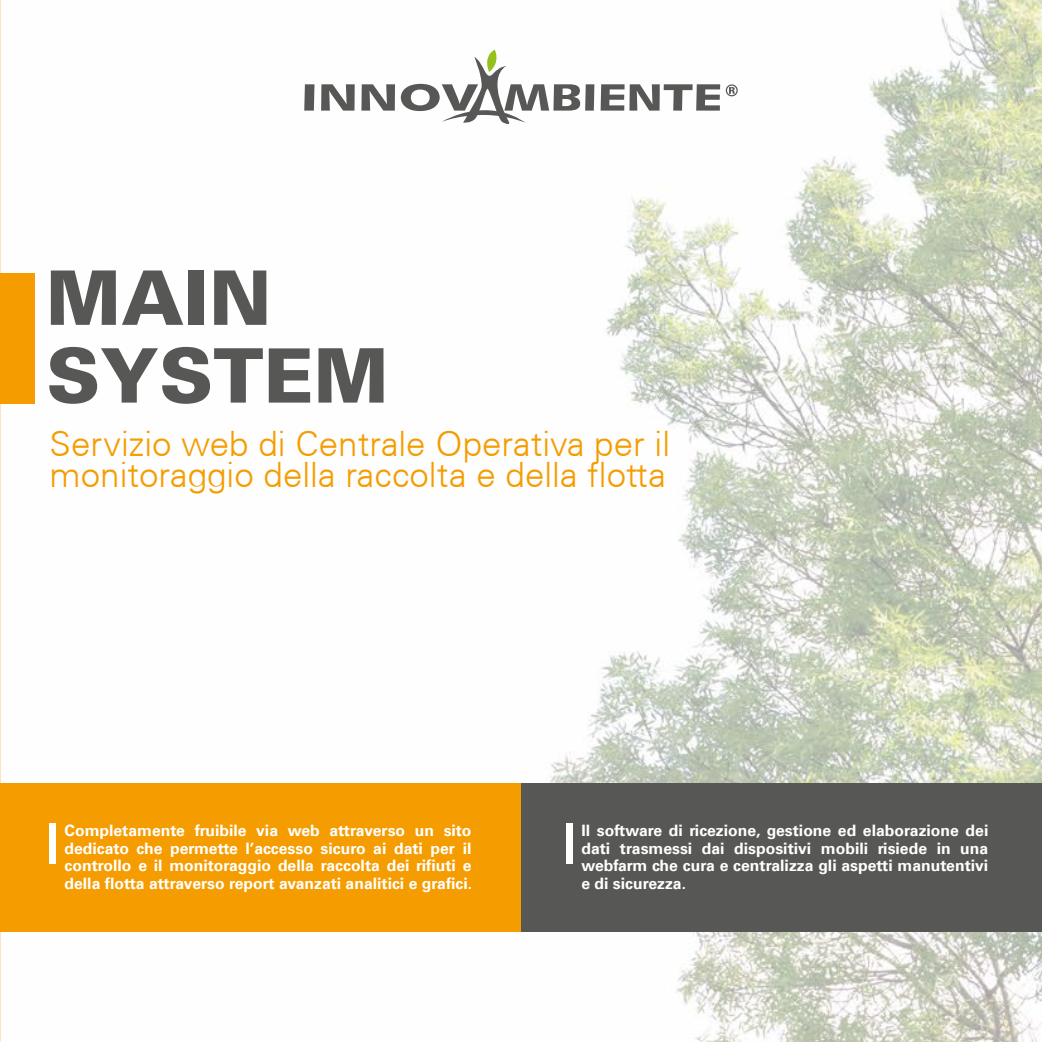
<style>
.page{position:relative;width:1042px;height:1042px;background:#fff}
.page>*{position:absolute;margin:0;border:0;box-sizing:border-box;transform-origin:0 0}
.t1{font:900 75.25px/77.7px "Univers CE";color:#575756}
.t2{font:300 35px/31.5px "Univers CE";color:#f59c00}
.t3{font:700 15.75px/17.5px "Univers LT";color:#fff;text-align:justify}
</style>
<div class="page">
<img style="left:0;top:0;width:1042px;height:1042px">
<div style="left:0;top:273px;width:35px;height:131px;background:#f59c00"></div>
<svg style="left:726px;top:84px;width:12px;height:12px"></svg>
<svg style="left:600px;top:84px;width:120px;height:27px"></svg>
<svg style="left:304px;top:84px;width:10px;height:27px"></svg>
<svg style="left:321px;top:84px;width:34px;height:27px"></svg>
<svg style="left:361px;top:84px;width:34px;height:27px"></svg>
<svg style="left:401px;top:50px;width:193px;height:76px"></svg>
<div style="left:0;top:783px;width:521px;height:149px;background:#f59c00"></div>
<div style="left:521px;top:783px;width:521px;height:149px;background:#575756"></div>
<div style="left:50px;top:823px;width:6px;height:40px;background:#fff"></div>
<div style="left:566px;top:823px;width:7px;height:40px;background:#fff"></div>
<h1 class="t1" style="left:46px;top:261px;width:344px">MAIN<br>SYSTEM</h1>
<h2 class="t2" style="left:50px;top:428px;width:622px">Servizio web di Centrale Operativa per il monitoraggio della raccolta e della flotta</h2>
<p class="t3" style="left:65px;top:822px;width:409px">Completamente fruibile via web attraverso un sito dedicato che permette l’accesso sicuro ai dati per il controllo e il monitoraggio della raccolta dei rifiuti e della flotta attraverso report avanzati analitici e grafici.</p>
<p class="t3" style="left:581px;top:822px;width:408px">Il software di ricezione, gestione ed elaborazione dei dati trasmessi dai dispositivi mobili risiede in una webfarm che cura e centralizza gli aspetti manutentivi e di sicurezza.</p>
</div>
